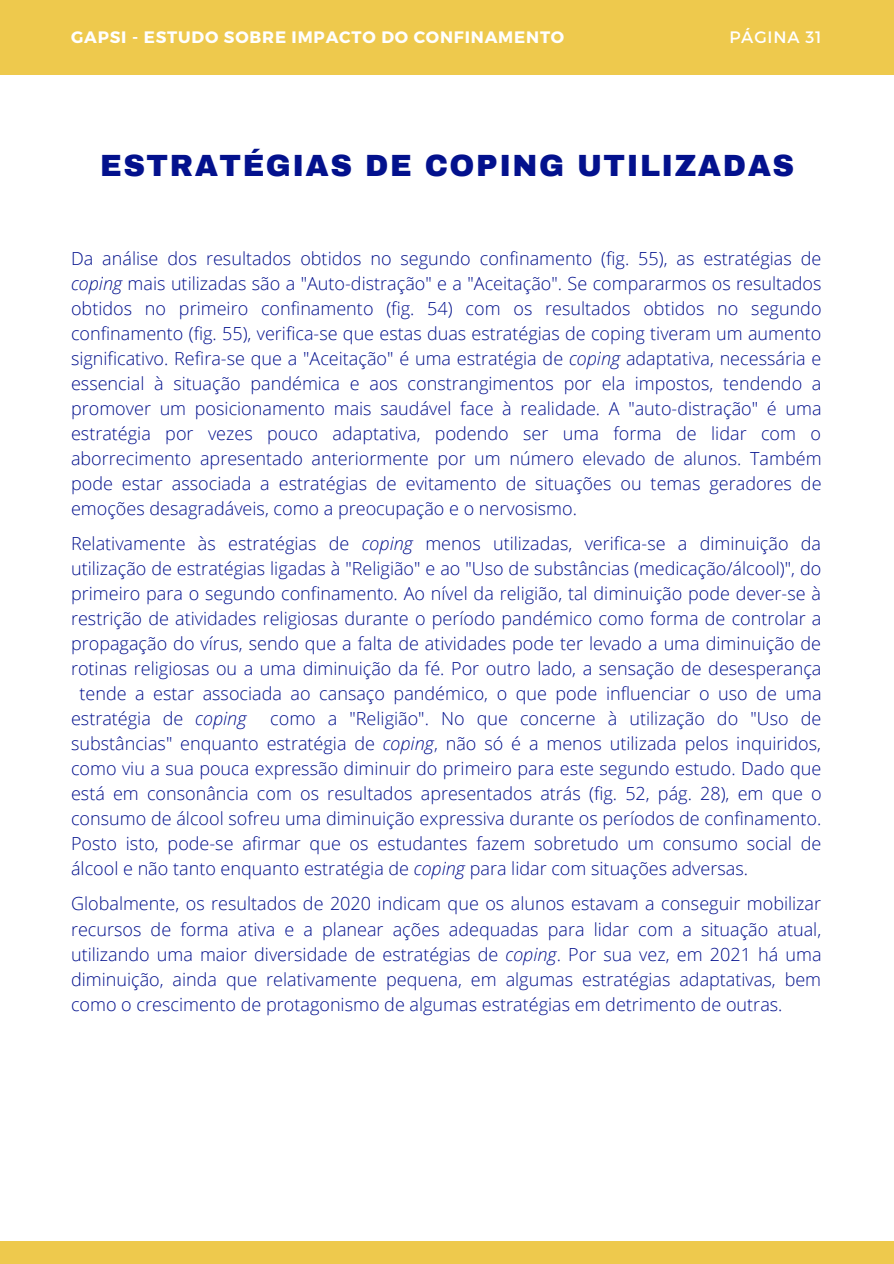
<style>
.page{position:relative;width:894px;height:1264px;background:#fff}
.page>*{position:absolute;margin:0;border:0;box-sizing:border-box;transform-origin:0 0}
.t1{font:900 30px "Archivo";letter-spacing:.05em;color:#03118d}
.t2{font:300 18px/25px "Open Sans";color:#03118d;text-align:justify}
.t3{font:700 16.5px "Montserrat";letter-spacing:.05em;color:#fff}
.t4{font:16.5px "Montserrat";letter-spacing:.05em;color:#fff}
.s1{font-style:italic}
</style>
<div class="page">
<div style="left:0;top:0;width:893px;height:74px;background:#eec94d"></div>
<div style="left:0;top:1241px;width:893px;height:22px;background:#eec94d"></div>
<p class="t3" style="left:71px;top:27px;width:494px">GAPSI - ESTUDO SOBRE IMPACTO DO CONFINAMENTO</p>
<p class="t4" style="left:729px;top:27px;width:94px">PÁGINA 31</p>
<h1 class="t1" style="left:100px;top:149px;width:695px">ESTRATÉGIAS DE COPING UTILIZADAS</h1>
<p class="t2" style="left:71px;top:245px;width:751px">Da análise dos resultados obtidos no segundo confinamento (fig. 55), as estratégias de <span class="s1">coping</span> mais utilizadas são a "Auto-distração" e a "Aceitação". Se compararmos os resultados obtidos no primeiro confinamento (fig. 54) com os resultados obtidos no segundo confinamento (fig. 55), verifica-se que estas duas estratégias de coping tiveram um aumento significativo. Refira-se que a "Aceitação" é uma estratégia de <span class="s1">coping</span> adaptativa, necessária e essencial à situação pandémica e aos constrangimentos por ela impostos, tendendo a promover um posicionamento mais saudável face à realidade. A "auto-distração" é uma estratégia por vezes pouco adaptativa, podendo ser uma forma de lidar com o aborrecimento apresentado anteriormente por um número elevado de alunos. Também pode estar associada a estratégias de evitamento de situações ou temas geradores de emoções desagradáveis, como a preocupação e o nervosismo.</p>
<p class="t2" style="left:71px;top:530px;width:751px">Relativamente às estratégias de <span class="s1">coping</span> menos utilizadas, verifica-se a diminuição da</p>
<p class="t2" style="left:71px;top:555px;width:751px">utilização de estratégias ligadas à "Religião" e ao "Uso de substâncias (medicação/álcool)", do</p>
<p class="t2" style="left:71px;top:580px;width:751px">primeiro para o segundo confinamento. Ao nível da religião, tal diminuição pode dever-se à</p>
<p class="t2" style="left:71px;top:605px;width:751px">restrição de atividades religiosas durante o período pandémico como forma de controlar a</p>
<p class="t2" style="left:71px;top:630px;width:751px">propagação do vírus, sendo que a falta de atividades pode ter levado a uma diminuição de</p>
<p class="t2" style="left:71px;top:655px;width:751px">rotinas religiosas ou a uma diminuição da fé. Por outro lado, a sensação de desesperança</p>
<p class="t2" style="left:79px;top:680px;width:743px">tende a estar associada ao cansaço pandémico, o que pode influenciar o uso de uma</p>
<p class="t2" style="left:71px;top:705px;width:177px">estratégia de <span class="s1">coping</span></p>
<p class="t2" style="left:71px;top:705px;width:751px;text-indent:199px">como a "Religião". No que concerne à utilização do "Uso de substâncias" enquanto estratégia de <span class="s1">coping</span>, não só é a menos utilizada pelos inquiridos, como viu a sua pouca expressão diminuir do primeiro para este segundo estudo. Dado que está em consonância com os resultados apresentados atrás (fig. 52, pág. 28), em que o consumo de álcool sofreu uma diminuição expressiva durante os períodos de confinamento.<br>Posto isto, pode-se afirmar que os estudantes fazem sobretudo um consumo social de álcool e não tanto enquanto estratégia de <span class="s1">coping</span> para lidar com situações adversas.</p>
<p class="t2" style="left:71px;top:891px;width:751px">Globalmente, os resultados de 2020 indicam que os alunos estavam a conseguir mobilizar recursos de forma ativa e a planear ações adequadas para lidar com a situação atual, utilizando uma maior diversidade de estratégias de <span class="s1">coping</span>. Por sua vez, em 2021 há uma diminuição, ainda que relativamente pequena, em algumas estratégias adaptativas, bem como o crescimento de protagonismo de algumas estratégias em detrimento de outras.</p>
</div>
